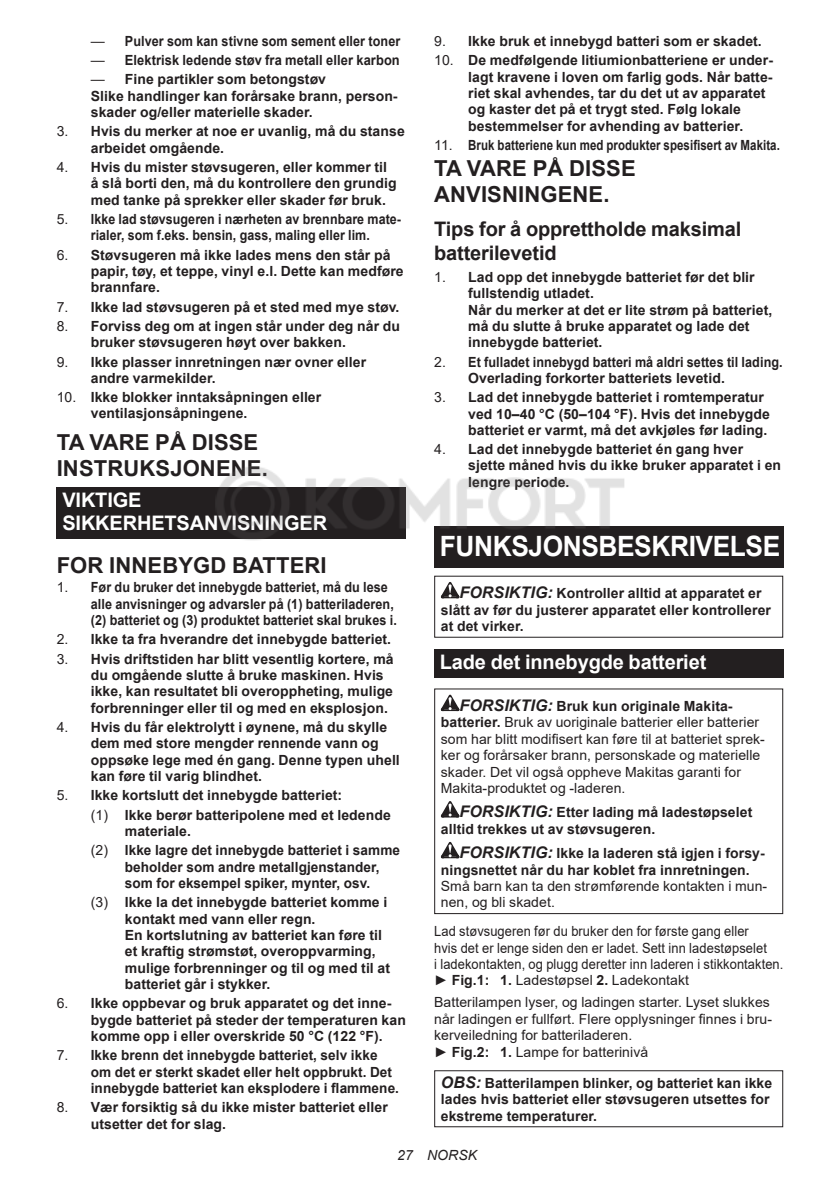
<style>
.page{position:relative;width:840px;height:1191px;background:#fff}
.page>*{position:absolute;margin:0;border:0;box-sizing:border-box;transform-origin:0 0}
.t1{font:700 28px "Arial";letter-spacing:-.015em;color:#fff;scale:.94 1}
.t2{font:700 22px/25.8px "Arial";letter-spacing:.005em;color:#231f20}
.t3{font:700 20px/23.4px "Arial";letter-spacing:-.01em;color:#fff}
.t4{font:700 20px/23.4px "Arial";letter-spacing:-.01em;color:#231f20}
.t5{font:700 14px/16.4px "Arial";letter-spacing:.005em;color:#231f20}
.t6{font:14px/16.4px "Arial";letter-spacing:.005em;color:#231f20}
.t7{font:700 14px/16.4px "Arial";letter-spacing:.005em;color:#231f20;scale:.9 1}
.t8{font:14px/16.4px "Arial";letter-spacing:.005em;color:#231f20;scale:.92 1}
.t9{font:700 14px/16.4px "Arial";letter-spacing:.005em;color:#231f20;text-align:center;scale:.89 1}
.t10{font:700 14px "Arial";letter-spacing:.005em;color:#231f20;scale:.82 1}
.t11{font:700 14px "Arial";letter-spacing:.005em;color:#231f20;scale:.92 1}
.t12{font:italic 14px "Arial";letter-spacing:.005em;color:#231f20}
.s1{font-weight:400}
.s2{font-style:italic;font-size:16px}
.s3{font-weight:700;font-style:italic;font-size:16px}
.s4{font-weight:700}
</style>
<div class="page">
<div style="left:57px;top:487px;width:348px;height:52px;background:#231f20"></div>
<div style="left:434px;top:526px;width:348px;height:41px;background:#231f20"></div>
<svg style="left:440px;top:582px;width:19px;height:16px"></svg>
<div style="left:434px;top:649px;width:348px;height:28px;background:#231f20"></div>
<svg style="left:440px;top:694px;width:19px;height:17px"></svg>
<svg style="left:440px;top:801px;width:19px;height:16px"></svg>
<svg style="left:440px;top:842px;width:19px;height:16px"></svg>
<div style="left:434px;top:688px;width:348px;height:226px;border:1px solid #231f20"></div>
<div style="left:434px;top:1070px;width:348px;height:57px;border:1px solid #231f20"></div>
<img style="left:215px;top:467px;width:410px;height:73px">
<p class="t7" style="left:91px;top:34px;width:345px"><span class="s1">—</span> Pulver som kan stivne som sement eller toner</p>
<p class="t11" style="left:91px;top:55px;width:337px"><span class="s1">—</span> Elektrisk ledende støv fra metall eller karbon</p>
<p class="t5" style="left:91px;top:72px;width:308px"><span class="s1">—</span> Fine partikler som betongstøv<br>Slike handlinger kan forårsake brann, person&shy;skader og/eller materielle skader.</p>
<p class="t5" style="left:91px;top:124px;width:315px;text-indent:-34px"><span class="s1">3.</span> Hvis du merker at noe er uvanlig, må du stanse arbeidet omgående.</p>
<p class="t5" style="left:91px;top:160px;width:307px;text-indent:-34px"><span class="s1">4.</span> Hvis du mister støvsugeren, eller kommer til å slå borti den, må du kontrollere den grundig med tanke på sprekker eller skader før bruk.</p>
<p class="t9" style="left:57px;top:212px;width:388px"><span class="s1">5.</span> Ikke lad støvsugeren i nærheten av brennbare mate&shy;rialer, som f.eks. bensin, gass, maling eller lim.</p>
<p class="t5" style="left:91px;top:248px;width:314px;text-indent:-34px"><span class="s1">6.</span> Støvsugeren må ikke lades mens den står på papir, tøy, et teppe, vinyl e.l. Dette kan medføre brannfare.</p>
<p class="t5" style="left:57px;top:300px;width:344px"><span class="s1">7.</span> Ikke lad støvsugeren på et sted med mye støv.</p>
<p class="t5" style="left:91px;top:319px;width:310px;text-indent:-34px"><span class="s1">8.</span> Forviss deg om at ingen står under deg når du bruker støvsugeren høyt over bakken.</p>
<p class="t5" style="left:91px;top:354px;width:277px;text-indent:-34px"><span class="s1">9.</span> Ikke plasser innretningen nær ovner eller andre varmekilder.</p>
<p class="t5" style="left:91px;top:390px;width:232px;text-indent:-34px"><span class="s1">10.</span> Ikke blokker inntaksåpningen eller ventilasjonsåpningene.</p>
<h2 class="t2" style="left:57px;top:431px;width:212px">TA VARE PÅ DISSE<br>INSTRUKSJONENE.</h2>
<h3 class="t3" style="left:62px;top:490px;width:266px">VIKTIGE<br>SIKKERHETSANVISNINGER</h3>
<h2 class="t2" style="left:57px;top:554px;width:271px">FOR INNEBYGD BATTERI</h2>
<p class="t7" style="left:91px;top:580px;width:341px;text-indent:-34px"><span class="s1">1.</span> Før du bruker det innebygde batteriet, må du lese alle anvisninger og advarsler på (1) batteriladeren, (2) batteriet og (3) produktet batteriet skal brukes i.</p>
<p class="t5" style="left:57px;top:632px;width:336px"><span class="s1">2.</span> Ikke ta fra hverandre det innebygde batteriet.</p>
<p class="t5" style="left:91px;top:651px;width:304px;text-indent:-34px"><span class="s1">3.</span> Hvis driftstiden har blitt vesentlig kortere, må du omgående slutte å bruke maskinen. Hvis ikke, kan resultatet bli overoppheting, mulige forbrenninger eller til og med en eksplosjon.</p>
<p class="t5" style="left:91px;top:720px;width:310px;text-indent:-34px"><span class="s1">4.</span> Hvis du får elektrolytt i øynene, må du skylle dem med store mengder rennende vann og oppsøke lege med én gang. Denne typen uhell kan føre til varig blindhet.</p>
<p class="t5" style="left:91px;top:787px;width:301px;line-height:19.2px;text-indent:-34px"><span class="s1">5.</span> Ikke kortslutt det innebygde batteriet:<br><span class="s1">(1)</span> Ikke berør batteripolene med et ledende</p>
<p class="t5" style="left:91px;top:822px;width:310px;line-height:19.2px;text-indent:34px">materiale.<br><span class="s1">(2)</span> Ikke lagre det innebygde batteriet i samme</p>
<p class="t5" style="left:125px;top:858px;width:256px">beholder som andre metallgjenstander, som for eksempel spiker, mynter, osv.</p>
<p class="t5" style="left:125px;top:895px;width:266px;text-indent:-34px"><span class="s1">(3)</span> Ikke la det innebygde batteriet komme i kontakt med vann eller regn.<br>En kortslutning av batteriet kan føre til et kraftig strømstøt, overoppvarming, mulige forbrenninger og til og med til at batteriet går i stykker.</p>
<p class="t5" style="left:91px;top:996px;width:316px;text-indent:-34px"><span class="s1">6.</span> Ikke oppbevar og bruk apparatet og det inne&shy;bygde batteriet på steder der temperaturen kan komme opp i eller overskride 50 °C (122 °F).</p>
<p class="t5" style="left:91px;top:1048px;width:309px;text-indent:-34px"><span class="s1">7.</span> Ikke brenn det innebygde batteriet, selv ikke om det er sterkt skadet eller helt oppbrukt. Det innebygde batteriet kan eksplodere i flammene.</p>
<p class="t5" style="left:91px;top:1100px;width:298px;text-indent:-34px"><span class="s1">8.</span> Vær forsiktig så du ikke mister batteriet eller utsetter det for slag.</p>
<p class="t5" style="left:434px;top:34px;width:329px"><span class="s1">9.</span> Ikke bruk et innebygd batteri som er skadet.</p>
<p class="t5" style="left:468px;top:53px;width:306px;text-indent:-34px"><span class="s1">10.</span> De medfølgende litiumionbatteriene er under&shy;lagt kravene i loven om farlig gods. Når batte&shy;riet skal avhendes, tar du det ut av apparatet og kaster det på et trygt sted. Følg lokale bestemmelser for avhending av batterier.</p>
<p class="t10" style="left:434px;top:135px;width:423px"><span class="s1">11.</span> Bruk batteriene kun med produkter spesifisert av Makita.</p>
<h2 class="t2" style="left:434px;top:157px;width:203px">TA VARE PÅ DISSE<br>ANVISNINGENE.</h2>
<h3 class="t4" style="left:434px;top:219px;width:308px">Tips for å opprettholde maksimal batterilevetid</h3>
<p class="t5" style="left:468px;top:270px;width:305px;text-indent:-34px"><span class="s1">1.</span> Lad opp det innebygde batteriet før det blir fullstendig utladet.<br>Når du merker at det er lite strøm på batteriet, må du slutte å bruke apparatet og lade det innebygde batteriet.</p>
<p class="t7" style="left:468px;top:354px;width:351px;text-indent:-34px"><span class="s1">2.</span> Et fulladet innebygd batteri må aldri settes til lading.<br>Overlading forkorter batteriets levetid.</p>
<p class="t5" style="left:468px;top:390px;width:303px;text-indent:-34px"><span class="s1">3.</span> Lad det innebygde batteriet i romtemperatur ved 10–40 °C (50–104 °F). Hvis det innebygde batteriet er varmt, må det avkjøles før lading.</p>
<p class="t5" style="left:468px;top:442px;width:314px;text-indent:-34px"><span class="s1">4.</span> Lad det innebygde batteriet én gang hver sjette måned hvis du ikke bruker apparatet i en lengre periode.</p>
<h1 class="t1" style="left:439px;top:535px;width:363px">FUNKSJONSBESKRIVELSE</h1>
<p class="t5" style="left:440px;top:586px;width:331px;text-indent:19px"><span class="s2">FORSIKTIG:</span> Kontroller alltid at apparatet er slått av før du justerer apparatet eller kontrollerer at det virker.</p>
<h3 class="t3" style="left:439px;top:652px;width:268px">Lade det innebygde batteriet</h3>
<p class="t6" style="left:440px;top:699px;width:325px;text-indent:19px"><span class="s3">FORSIKTIG:</span> <span class="s4">Bruk kun originale Makita&shy;batterier.</span> Bruk av uoriginale batterier eller batterier som har blitt modifisert kan føre til at batteriet sprek&shy;ker og forårsaker brann, personskade og materielle skader. Det vil også oppheve Makitas garanti for Makita-produktet og -laderen.</p>
<p class="t5" style="left:440px;top:805px;width:313px;text-indent:19px"><span class="s2">FORSIKTIG:</span> Etter lading må ladestøpselet alltid trekkes ut av støvsugeren.</p>
<p class="t5" style="left:440px;top:845px;width:325px;text-indent:19px"><span class="s2">FORSIKTIG:</span> Ikke la laderen stå igjen i forsy&shy;ningsnettet når du har koblet fra innretningen.</p>
<p class="t6" style="left:440px;top:879px;width:328px">Små barn kan ta den strømførende kontakten i mun&shy;nen, og bli skadet.</p>
<p class="t8" style="left:434px;top:924px;width:381px">Lad støvsugeren før du bruker den for første gang eller<br>hvis det er lenge siden den er ladet. Sett inn ladestøpselet<br>i ladekontakten, og plugg deretter inn laderen i stikkontakten. ► <span class="s4">Fig.1: 1.</span> Ladestøpsel <span class="s4">2.</span> Ladekontakt</p>
<p class="t6" style="left:434px;top:995px;width:339px">Batterilampen lyser, og ladingen starter. Lyset slukkes når ladingen er fullført. Flere opplysninger finnes i bru&shy;kerveiledning for batteriladeren.<br>► <span class="s4">Fig.2: 1.</span> Lampe for batterinivå</p>
<p class="t5" style="left:440px;top:1075px;width:332px"><span class="s2">OBS:</span> Batterilampen blinker, og batteriet kan ikke lades hvis batteriet eller støvsugeren utsettes for ekstreme temperaturer.</p>
<p class="t12" style="left:397px;top:1147px;width:81px">27 NORSK</p>
</div>
